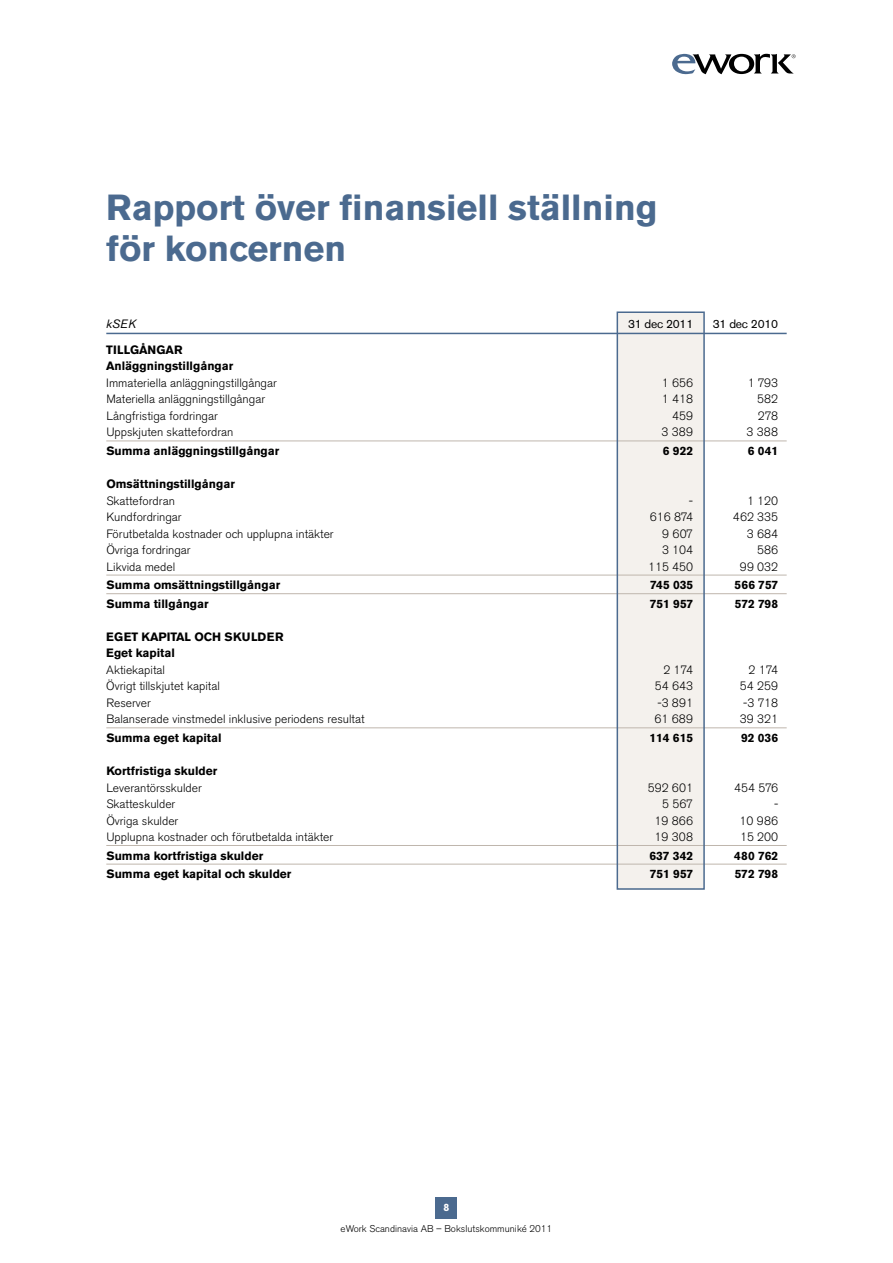
<style>
.page{position:relative;width:893px;height:1263px;background:#fff}
.page>*{position:absolute;margin:0;border:0;box-sizing:border-box;transform-origin:0 0}
.t1{font:700 36px/40.5px "Akzidenz Grotesk BE";color:#4b6a8f}
.t2{font:300 12px "Akzidenz Grotesk BE";color:#000}
.t3{font:700 12px/16.5px "Akzidenz Grotesk BE";color:#000}
.t4{font:12px "Akzidenz Grotesk BE";letter-spacing:-.02em;color:#000}
.t5{font:italic 12px "Akzidenz Grotesk BE";color:#000}
.t6{font:700 10.5px "Akzidenz Grotesk BE";color:#fff}
.t7{font:300 9.75px "Akzidenz Grotesk BE";color:#000}
</style>
<div class="page">
<div style="left:436px;top:1197px;width:21px;height:21px;background:#4b6a8f"></div>
<svg style="left:672px;top:54px;width:124px;height:20px"></svg>
<div style="left:617px;top:312px;width:87px;height:577px;background:#f4f1ed"></div>
<hr style="left:106px;top:333px;width:681px;height:1px;background:#4b6a8f">
<hr style="left:106px;top:441px;width:681px;height:1px;background:#bfb6ad">
<hr style="left:106px;top:575px;width:681px;height:1px;background:#bfb6ad">
<hr style="left:106px;top:593px;width:681px;height:1px;background:#bfb6ad">
<hr style="left:106px;top:728px;width:681px;height:1px;background:#bfb6ad">
<hr style="left:106px;top:845px;width:681px;height:1px;background:#bfb6ad">
<hr style="left:106px;top:864px;width:681px;height:1px;background:#bfb6ad">
<div style="left:617px;top:311px;width:88px;height:579px;border:2px solid #4b6a8f"></div>
<h1 class="t1" style="left:106px;top:188px;width:553px">Rapport över finansiell ställning för koncernen</h1>
<p class="t5" style="left:106px;top:317px;width:31px">kSEK</p>
<p class="t4" style="left:628px;top:317px;width:67px">31 dec 2011</p>
<p class="t4" style="left:713px;top:317px;width:67px">31 dec 2010</p>
<p class="t3" style="left:106px;top:342px;width:128px">Tillgångar<br>Anläggningstillgångar</p>
<p class="t2" style="left:106px;top:376px;width:172px">Immateriella anläggningstillgångar</p>
<p class="t2" style="left:662px;top:376px;width:33px">1 656</p>
<p class="t2" style="left:748px;top:376px;width:32px">1 793</p>
<p class="t2" style="left:106px;top:393px;width:160px">Materiella anläggningstillgångar</p>
<p class="t2" style="left:662px;top:393px;width:33px">1 418</p>
<p class="t2" style="left:757px;top:393px;width:22px">582</p>
<p class="t2" style="left:106px;top:409px;width:113px">Långfristiga fordringar</p>
<p class="t2" style="left:672px;top:409px;width:22px">459</p>
<p class="t2" style="left:758px;top:409px;width:22px">278</p>
<p class="t2" style="left:106px;top:426px;width:129px">Uppskjuten skattefordran</p>
<p class="t2" style="left:661px;top:426px;width:33px">3 389</p>
<p class="t2" style="left:746px;top:426px;width:33px">3 388</p>
<p class="t3" style="left:106px;top:443px;width:174px">Summa anläggningstillgångar</p>
<p class="t3" style="left:663px;top:443px;width:32px">6 922</p>
<p class="t3" style="left:748px;top:443px;width:32px">6 041</p>
<p class="t3" style="left:106px;top:476px;width:130px">Omsättningstillgångar</p>
<p class="t2" style="left:106px;top:494px;width:70px">Skattefordran</p>
<p class="t2" style="left:689px;top:494px;width:6px">-</p>
<p class="t2" style="left:747px;top:494px;width:33px">1 120</p>
<p class="t2" style="left:106px;top:510px;width:77px">Kundfordringar</p>
<p class="t2" style="left:650px;top:510px;width:45px">616 874</p>
<p class="t2" style="left:733px;top:510px;width:47px">462 335</p>
<p class="t2" style="left:106px;top:527px;width:229px">Förutbetalda kostnader och upplupna intäkter</p>
<p class="t2" style="left:662px;top:527px;width:32px">9 607</p>
<p class="t2" style="left:747px;top:527px;width:33px">3 684</p>
<p class="t2" style="left:106px;top:543px;width:86px">Övriga fordringar</p>
<p class="t2" style="left:662px;top:543px;width:33px">3 104</p>
<p class="t2" style="left:757px;top:543px;width:23px">586</p>
<p class="t2" style="left:106px;top:560px;width:70px">Likvida medel</p>
<p class="t2" style="left:648px;top:560px;width:47px">115 450</p>
<p class="t2" style="left:740px;top:560px;width:40px">99 032</p>
<p class="t3" style="left:106px;top:577px;width:175px">Summa omsättningstillgångar</p>
<p class="t3" style="left:650px;top:577px;width:45px">745 035</p>
<p class="t3" style="left:734px;top:577px;width:45px">566 757</p>
<p class="t3" style="left:106px;top:595px;width:104px">Summa tillgångar</p>
<p class="t3" style="left:650px;top:595px;width:45px">751 957</p>
<p class="t3" style="left:735px;top:595px;width:45px">572 798</p>
<p class="t3" style="left:106px;top:628px;width:17px">Eget</p>
<p class="t3" style="left:142px;top:628px;width:33px">kapital</p>
<p class="t3" style="left:194px;top:628px;width:10px">och</p>
<p class="t3" style="left:224px;top:628px;width:8px">skulder</p>
<p class="t3" style="left:106px;top:645px;width:70px">Eget kapital</p>
<p class="t2" style="left:106px;top:663px;width:60px">Aktiekapital</p>
<p class="t2" style="left:663px;top:663px;width:31px">2 174</p>
<p class="t2" style="left:748px;top:663px;width:31px">2 174</p>
<p class="t2" style="left:106px;top:679px;width:115px">Övrigt tillskjutet kapital</p>
<p class="t2" style="left:655px;top:679px;width:40px">54 643</p>
<p class="t2" style="left:740px;top:679px;width:40px">54 259</p>
<p class="t2" style="left:106px;top:696px;width:46px">Reserver</p>
<p class="t2" style="left:657px;top:696px;width:37px">-3 891</p>
<p class="t2" style="left:743px;top:696px;width:36px">-3 718</p>
<p class="t2" style="left:106px;top:712px;width:260px">Balanserade vinstmedel inklusive periodens resultat</p>
<p class="t2" style="left:654px;top:712px;width:40px">61 689</p>
<p class="t2" style="left:740px;top:712px;width:40px">39 321</p>
<p class="t3" style="left:106px;top:730px;width:117px">Summa eget kapital</p>
<p class="t3" style="left:649px;top:730px;width:45px">114 615</p>
<p class="t3" style="left:741px;top:730px;width:39px">92 036</p>
<p class="t3" style="left:106px;top:763px;width:112px">Kortfristiga skulder</p>
<p class="t2" style="left:106px;top:781px;width:97px">Leverantörsskulder</p>
<p class="t2" style="left:648px;top:781px;width:47px">592 601</p>
<p class="t2" style="left:734px;top:781px;width:45px">454 576</p>
<p class="t2" style="left:106px;top:797px;width:71px">Skatteskulder</p>
<p class="t2" style="left:662px;top:797px;width:32px">5 567</p>
<p class="t2" style="left:774px;top:797px;width:6px">-</p>
<p class="t2" style="left:106px;top:814px;width:74px">Övriga skulder</p>
<p class="t2" style="left:654px;top:814px;width:40px">19 866</p>
<p class="t2" style="left:739px;top:814px;width:40px">10 986</p>
<p class="t2" style="left:106px;top:830px;width:228px">Upplupna kostnader och förutbetalda intäkter</p>
<p class="t2" style="left:654px;top:830px;width:40px">19 308</p>
<p class="t2" style="left:740px;top:830px;width:40px">15 200</p>
<p class="t3" style="left:106px;top:847px;width:158px">Summa kortfristiga skulder</p>
<p class="t3" style="left:649px;top:847px;width:45px">637 342</p>
<p class="t3" style="left:734px;top:847px;width:45px">480 762</p>
<p class="t3" style="left:106px;top:866px;width:187px">Summa eget kapital och skulder</p>
<p class="t3" style="left:650px;top:866px;width:45px">751 957</p>
<p class="t3" style="left:735px;top:866px;width:45px">572 798</p>
<p class="t6" style="left:444px;top:1201px;width:7px">8</p>
<p class="t7" style="left:341px;top:1223px;width:213px">eWork Scandinavia AB – Bokslutskommuniké 2011</p>
</div>
